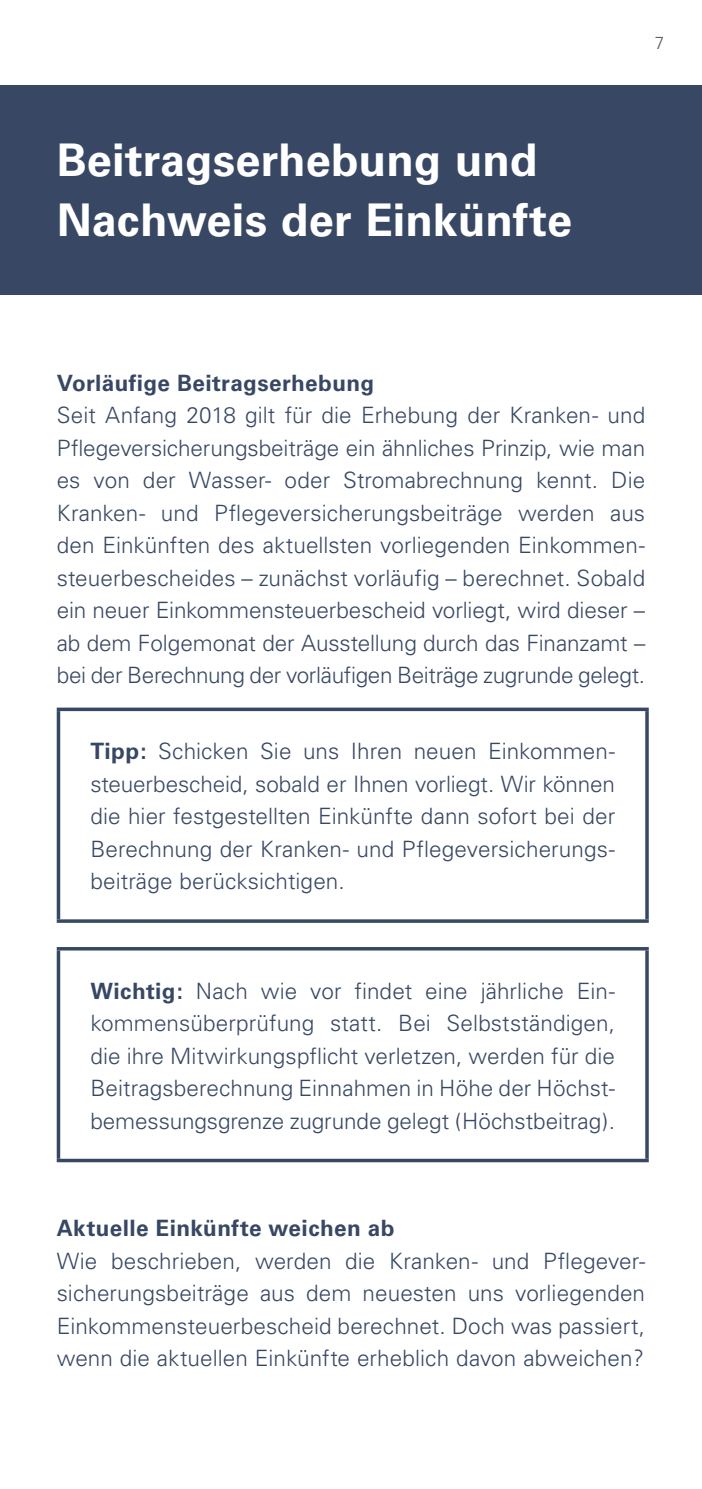
<style>
.page{position:relative;width:702px;height:1489px;background:#fff}
.page>*{position:absolute;margin:0;border:0;box-sizing:border-box;transform-origin:0 0}
.t1{font:700 45px/60px "Univers";color:#fff}
.t2{font:300 22.5px/32.5px "Univers";color:#384864;text-align:justify}
.t3{font:700 22.5px "Univers";letter-spacing:.015em;color:#384864}
.t4{font:300 17.5px "Univers";color:#575756;scale:.95 1}
.s1{font-weight:700}
</style>
<div class="page">
<div style="left:0;top:85px;width:702px;height:209px;background:#384864"></div>
<svg style="left:57px;top:707px;width:591px;height:4px;background:#56637b"></svg>
<hr style="left:57px;top:711px;width:3px;height:208px;background:#384864">
<hr style="left:645px;top:711px;width:3px;height:208px;background:#384864">
<hr style="left:57px;top:919px;width:591px;height:3px;background:#384864">
<hr style="left:57px;top:947px;width:591px;height:3px;background:#384864">
<hr style="left:57px;top:950px;width:3px;height:208px;background:#384864">
<hr style="left:645px;top:950px;width:3px;height:208px;background:#384864">
<svg style="left:57px;top:1158px;width:591px;height:4px;background:#5d6a81"></svg>
<h1 class="t1" style="left:57px;top:130px;width:517px">Beitragserhebung und<br>Nachweis der Einkünfte</h1>
<p class="t4" style="left:654px;top:33px;width:11px">7</p>
<p class="t3" style="left:57px;top:369px;width:319px">Vorläufige Beitragserhebung</p>
<p class="t2" style="left:57px;top:399px;width:590px">Seit Anfang 2018 gilt für die Erhebung der Kranken- und Pflegeversicherungsbeiträge ein ähnliches Prinzip, wie man es von der Wasser- oder Stromabrechnung kennt. Die Kranken- und Pflegeversicherungsbeiträge werden aus den Einkünften des aktuellsten vorliegenden Einkommen&shy;steuerbescheides – zunächst vorläufig – berechnet. Sobald ein neuer Einkommensteuerbescheid vorliegt, wird dieser – ab dem Folgemonat der Ausstellung durch das Finanzamt – bei der Berechnung der vorläufigen Beiträge zugrunde gelegt.</p>
<p class="t2" style="left:90px;top:735px;width:526px"><span class="s1">Tipp:</span> Schicken Sie uns Ihren neuen Einkommen&shy;steuerbescheid, sobald er Ihnen vorliegt. Wir können die hier festgestellten Einkünfte dann sofort bei der Berechnung der Kranken- und Pflegeversicherungs&shy;beiträge berücksichtigen.</p>
<p class="t2" style="left:90px;top:974px;width:526px"><span class="s1">Wichtig:</span> Nach wie vor findet eine jährliche Ein&shy;kommensüberprüfung statt. Bei Selbstständigen, die ihre Mitwirkungspflicht verletzen, werden für die Beitragsberechnung Einnahmen in Höhe der Höchst&shy;bemessungsgrenze zugrunde gelegt (Höchstbeitrag).</p>
<p class="t3" style="left:57px;top:1214px;width:339px">Aktuelle Einkünfte weichen ab</p>
<p class="t2" style="left:57px;top:1244px;width:590px">Wie beschrieben, werden die Kranken- und Pflegever&shy;sicherungsbeiträge aus dem neuesten uns vorliegenden Einkommensteuerbescheid berechnet. Doch was passiert, wenn die aktuellen Einkünfte erheblich davon abweichen?</p>
</div>
